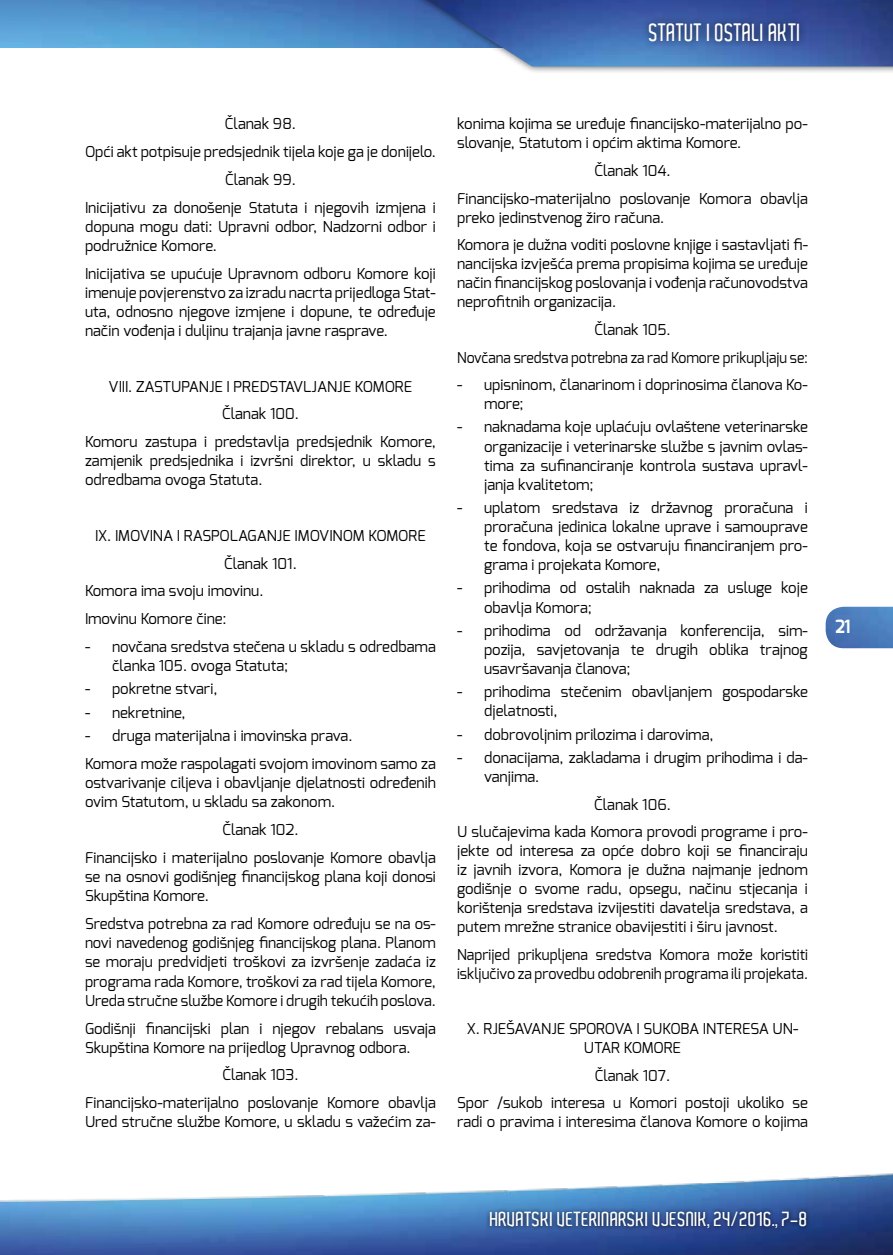
<style>
.page{position:relative;width:893px;height:1255px;background:#fff}
.page>*{position:absolute;margin:0;border:0;box-sizing:border-box;transform-origin:0 0}
.t1{font:600 24px "Aldo";color:#fff;scale:.9 1}
.t2{font:600 19.5px "Aldo";color:#fff}
.t3{font:700 18.15px "Exo";color:#fff;scale:.9 1}
.t4{font:15px/19px "Exo";color:#000}
.t5{font:15px/19px "Exo";color:#000;scale:.96 1}
</style>
<div class="page">
<img style="left:0;top:0;width:388px;height:47px">
<div style="left:388px;top:0;width:505px;height:75px;background:#000;opacity:.75"></div>
<img style="left:395px;top:0;width:498px;height:66px">
<img style="left:0;top:1173px;width:893px;height:81px">
<img style="left:826px;top:606px;width:67px;height:42px">
<div style="left:486px;top:1207px;width:325px;height:25px;background:#000;opacity:.75"></div>
<div style="left:641px;top:16px;width:166px;height:33px;background:#000;opacity:.75"></div>
<h1 class="t1" style="left:649px;top:19px;width:170px">STATUT I OSTALI AKTI</h1>
<p class="t4" style="left:85px;top:110px;width:352px;line-height:27.8px;text-align:center">Članak 98.<br>Opći akt potpisuje predsjednik tijela koje ga je donijelo.<br>Članak 99.<br>Inicijativu za donošenje Statuta i njegovih izmjena i</p>
<p class="t4" style="left:85px;top:217px;width:352px">dopuna mogu dati: Upravni odbor, Nadzorni odbor i podružnice Komore.</p>
<p class="t4" style="left:85px;top:263px;width:352px;text-align:justify">Inicijativa se upućuje Upravnom odboru Komore koji imenuje povjerenstvo za izradu nacrta prijedloga Stat&shy;uta, odnosno njegove izmjene i dopune, te određuje način vođenja i duljinu trajanja javne rasprave.</p>
<p class="t4" style="left:85px;top:372px;width:352px;line-height:27.8px;text-align:center">VIII. ZASTUPANJE I PREDSTAVLJANJE KOMORE<br>Članak 100.<br>Komoru zastupa i predstavlja predsjednik Komore,</p>
<p class="t4" style="left:85px;top:451px;width:352px">zamjenik predsjednika i izvršni direktor, u skladu s odredbama ovoga Statuta.</p>
<p class="t4" style="left:95px;top:526px;width:332px">IX. IMOVINA I RASPOLAGANJE IMOVINOM KOMORE</p>
<p class="t4" style="left:224px;top:553px;width:74px">Članak 101.</p>
<p class="t4" style="left:85px;top:581px;width:180px">Komora ima svoju imovinu.</p>
<p class="t4" style="left:85px;top:609px;width:143px">Imovinu Komore čine:</p>
<p class="t4" style="left:112px;top:636px;width:325px;text-indent:-27px">- novčana sredstva stečena u skladu s odredbama članka 105. ovoga Statuta;</p>
<p class="t4" style="left:85px;top:679px;width:134px">- pokretne stvari,</p>
<p class="t4" style="left:85px;top:702px;width:102px">- nekretnine,</p>
<p class="t4" style="left:85px;top:722px;width:352px;line-height:27.8px">- druga materijalna i imovinska prava.<br>Komora može raspolagati svojom imovinom samo za</p>
<p class="t4" style="left:85px;top:773px;width:352px">ostvarivanje ciljeva i obavljanje djelatnosti određenih ovim Statutom, u skladu sa zakonom.</p>
<p class="t4" style="left:85px;top:815px;width:352px;line-height:27.8px;text-align:center">Članak 102.<br>Financijsko i materijalno poslovanje Komore obavlja</p>
<p class="t4" style="left:85px;top:866px;width:352px">se na osnovi godišnjeg financijskog plana koji donosi<br>Skupština Komore.</p>
<p class="t4" style="left:85px;top:913px;width:352px;text-align:justify">Sredstva potrebna za rad Komore određuju se na os&shy;novi navedenog godišnjeg financijskog plana. Planom se moraju predvidjeti troškovi za izvršenje zadaća iz programa rada Komore, troškovi za rad tijela Komore, Ureda stručne službe Komore i drugih tekućih poslova.</p>
<p class="t4" style="left:85px;top:1018px;width:352px">Godišnji financijski plan i njegov rebalans usvaja<br>Skupština Komore na prijedlog Upravnog odbora.</p>
<p class="t4" style="left:85px;top:1060px;width:352px;line-height:27.8px;text-align:center">Članak 103.<br>Financijsko-materijalno poslovanje Komore obavlja</p>
<p class="t4" style="left:85px;top:1112px;width:352px">Ured stručne službe Komore, u skladu s važećim za-</p>
<p class="t4" style="left:457px;top:114px;width:352px">konima kojima se uređuje financijsko-materijalno po&shy;slovanje, Statutom i općim aktima Komore.</p>
<p class="t4" style="left:457px;top:157px;width:352px;line-height:27.6px;text-align:center">Članak 104.<br>Financijsko-materijalno poslovanje Komora obavlja</p>
<p class="t4" style="left:457px;top:203px;width:352px;line-height:27.6px">preko jedinstvenog žiro računa.<br>Komora je dužna voditi poslovne knjige i sastavljati fi-</p>
<p class="t4" style="left:457px;top:254px;width:352px;text-align:justify">nancijska izvješća prema propisima kojima se uređuje način financijskog poslovanja i vođenja računovodstva neprofitnih organizacija.</p>
<p class="t4" style="left:457px;top:316px;width:352px;line-height:27.5px;text-align:center">Članak 105.<br>Novčana sredstva potrebna za rad Komore prikupljaju se:</p>
<p class="t4" style="left:484px;top:375px;width:325px;text-indent:-27px">- upisninom, članarinom i doprinosima članova Ko&shy;more;</p>
<p class="t4" style="left:484px;top:417px;width:325px;text-align:justify;text-indent:-27px">- naknadama koje uplaćuju ovlaštene veterinarske organizacije i veterinarske službe s javnim ovlas&shy;tima za sufinanciranje kontrola sustava upravl&shy;janja kvalitetom;</p>
<p class="t4" style="left:484px;top:498px;width:325px;text-align:justify;text-indent:-27px">- uplatom sredstava iz državnog proračuna i proračuna jedinica lokalne uprave i samouprave te fondova, koja se ostvaruju financiranjem pro&shy;grama i projekata Komore,</p>
<p class="t4" style="left:484px;top:578px;width:325px;text-indent:-27px">- prihodima od ostalih naknada za usluge koje obavlja Komora;</p>
<p class="t4" style="left:484px;top:620px;width:325px;text-align:justify;text-indent:-27px">- prihodima od održavanja konferencija, sim&shy;pozija, savjetovanja te drugih oblika trajnog usavršavanja članova;</p>
<p class="t4" style="left:484px;top:682px;width:325px;text-indent:-27px">- prihodima stečenim obavljanjem gospodarske djelatnosti,</p>
<p class="t4" style="left:457px;top:724px;width:258px">- dobrovoljnim prilozima i darovima,</p>
<p class="t4" style="left:484px;top:748px;width:325px;text-indent:-27px">- donacijama, zakladama i drugim prihodima i da&shy;vanjima.</p>
<p class="t4" style="left:457px;top:790px;width:352px;line-height:27.6px;text-align:center">Članak 106.<br>U slučajevima kada Komora provodi programe i pro-</p>
<p class="t4" style="left:457px;top:841px;width:352px;text-align:justify">jekte od interesa za opće dobro koji se financiraju iz javnih izvora, Komora je dužna najmanje jednom godišnje o svome radu, opsegu, načinu stjecanja i korištenja sredstava izvijestiti davatelja sredstava, a putem mrežne stranice obavijestiti i širu javnost.</p>
<p class="t5" style="left:457px;top:944px;width:367px">Naprijed prikupljena sredstva Komora može koristiti isključivo za provedbu odobrenih programa ili projekata.</p>
<p class="t4" style="left:467px;top:1019px;width:333px;text-align:center">X. RJEŠAVANJE SPOROVA I SUKOBA INTERESA UN-<br>UTAR KOMORE</p>
<p class="t4" style="left:457px;top:1061px;width:352px;line-height:27.6px;text-align:center">Članak 107.<br>Spor /sukob interesa u Komori postoji ukoliko se</p>
<p class="t4" style="left:457px;top:1112px;width:352px">radi o pravima i interesima članova Komore o kojima</p>
<p class="t3" style="left:835px;top:614px;width:18px">21</p>
<h2 class="t2" style="left:490px;top:1207px;width:319px">HRVATSKI VETERINARSKI VJESNIK, 24/2016., 7-8</h2>
</div>
